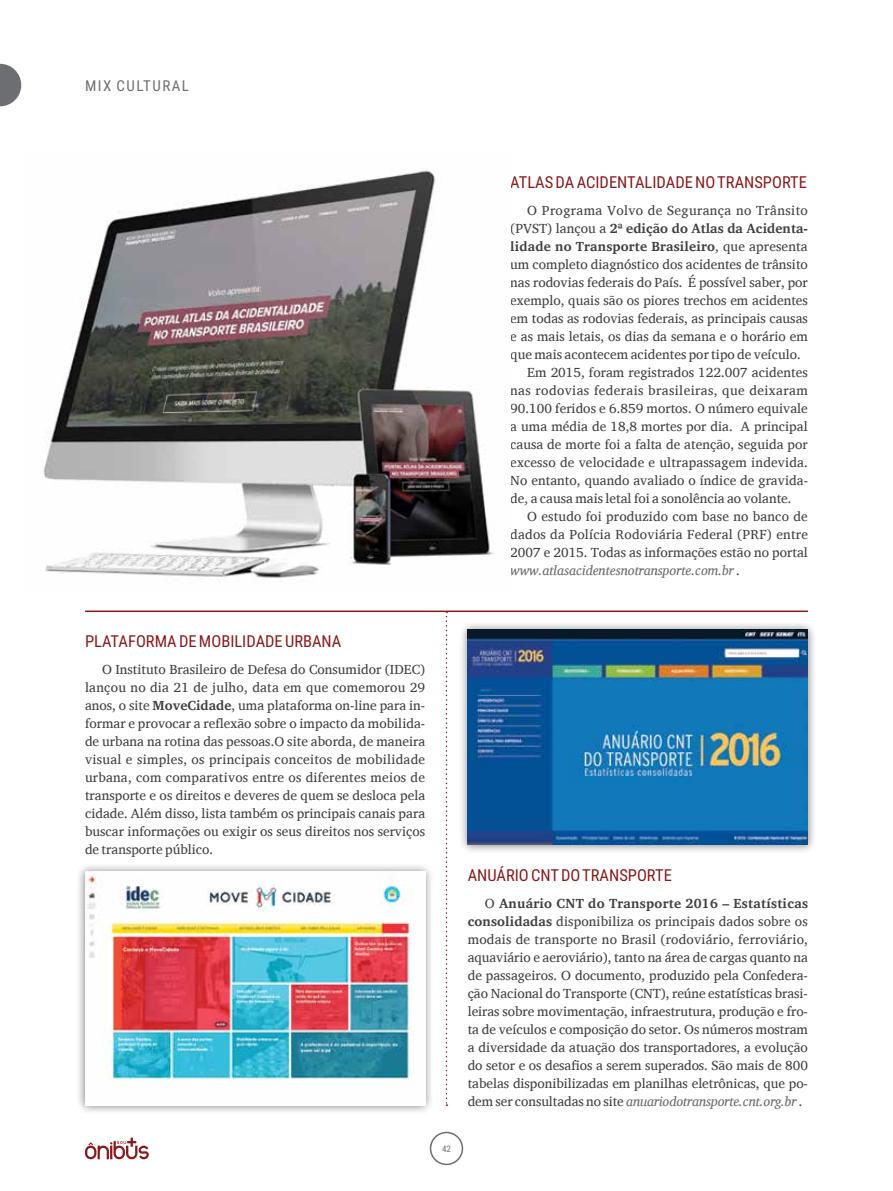
<style>
.page{position:relative;width:893px;height:1191px;background:#fff}
.page>*{position:absolute;margin:0;border:0;box-sizing:border-box;transform-origin:0 0}
.t1{font:16.5px "Roboto Condensed";color:#891a1c}
.t2{font:15px "Roboto Condensed";color:#6d6e71}
.t3{font:13.5px/18px "Charis SIL";color:#414042;text-align:justify}
.t4{font:700 13.5px "Charis SIL";letter-spacing:.01em;color:#414042}
.t5{font:13.5px "Charis SIL";letter-spacing:.03em;color:#414042}
.t6{font:italic 13.5px "Charis SIL";color:#6d6e71}
.t7{font:13.5px "Charis SIL";letter-spacing:.025em;color:#414042}
.t8{font:9px "Roboto Condensed";color:#6d6e71}
.s1{font-weight:400}
.s2{font-style:normal;color:#414042}
.s3{font-weight:700}
.s4{font-style:italic;color:#6d6e71}
</style>
<div class="page">
<svg style="left:446px;top:612px;width:1px;height:494px"></svg>
<hr style="left:85px;top:610px;width:723px;height:2px;background:#891a1c">
<img style="left:43px;top:170px;width:451px;height:413px">
<div style="left:76px;top:863px;width:359px;height:252px;background:#000;opacity:.5"></div>
<div style="left:85px;top:872px;width:340px;height:234px;background:#fff"></div>
<img style="left:85px;top:872px;width:328px;height:208px">
<div style="left:459px;top:620px;width:358px;height:234px;background:#000;opacity:.5"></div>
<img style="left:468px;top:629px;width:340px;height:216px">
<svg style="left:0;top:64px;width:21px;height:42px"></svg>
<svg style="left:85px;top:1137px;width:64px;height:22px"></svg>
<div style="left:430px;top:1131px;width:33px;height:34px;border:2px solid #6d6e71;border-radius:50%"></div>
<p class="t2" style="left:85px;top:75px;width:42px">MIX CULTURAL</p>
<p class="t1" style="left:510px;top:171px;width:18px">ATLAS</p>
<p class="t1" style="left:556px;top:171px;width:40px">DA ACIDENTALIDADE</p>
<p class="t1" style="left:695px;top:171px;width:41px">NO TRANSPORTE</p>
<p class="t7" style="left:527px;top:203px;width:282px">O Programa Volvo de Segurança no Trânsito</p>
<p class="t4" style="left:510px;top:221px;width:299px"><span class="s1">(PVST) lançou a</span> 2ª edição do Atlas da Acidenta-</p>
<p class="t4" style="left:510px;top:239px;width:299px">lidade no Transporte Brasileiro<span class="s1">, que apresenta</span></p>
<p class="t3" style="left:510px;top:255px;width:299px">um completo diagnóstico dos acidentes de trânsito</p>
<p class="t3" style="left:510px;top:273px;width:299px">nas rodovias federais do País. É possível saber, por</p>
<p class="t3" style="left:510px;top:291px;width:299px">exemplo, quais são os piores trechos em acidentes</p>
<p class="t3" style="left:510px;top:309px;width:299px">em todas as rodovias federais, as principais causas</p>
<p class="t3" style="left:510px;top:327px;width:299px">e as mais letais, os dias da semana e o horário em</p>
<p class="t3" style="left:510px;top:345px;width:292px">que mais acontecem acidentes por tipo de veículo.</p>
<p class="t3" style="left:527px;top:363px;width:282px">Em 2015, foram registrados 122.007 acidentes</p>
<p class="t5" style="left:510px;top:382px;width:299px">nas rodovias federais brasileiras, que deixaram</p>
<p class="t3" style="left:510px;top:399px;width:299px">90.100 feridos e 6.859 mortos. O número equivale</p>
<p class="t3" style="left:510px;top:417px;width:299px">a uma média de 18,8 mortes por dia. A principal</p>
<p class="t3" style="left:510px;top:435px;width:299px">causa de morte foi a falta de atenção, seguida por</p>
<p class="t3" style="left:510px;top:453px;width:299px">excesso de velocidade e ultrapassagem indevida.</p>
<p class="t3" style="left:510px;top:471px;width:299px">No entanto, quando avaliado o índice de gravida-</p>
<p class="t3" style="left:510px;top:489px;width:283px">de, a causa mais letal foi a sonolência ao volante.</p>
<p class="t3" style="left:527px;top:507px;width:282px">O estudo foi produzido com base no banco de</p>
<p class="t3" style="left:510px;top:525px;width:299px">dados da Polícia Rodoviária Federal (PRF) entre</p>
<p class="t3" style="left:510px;top:543px;width:299px">2007 e 2015. Todas as informações estão no portal</p>
<p class="t6" style="left:510px;top:562px;width:231px">www.atlasacidentesnotransporte.com.br <span class="s2">.</span></p>
<p class="t1" style="left:85px;top:630px;width:19px">PLATA</p>
<p class="t1" style="left:128px;top:630px;width:19px">FORMA</p>
<p class="t1" style="left:179px;top:630px;width:42px">DE MOBILIDADE</p>
<p class="t1" style="left:285px;top:630px;width:20px">URBANA</p>
<p class="t3" style="left:85px;top:660px;width:342px;text-indent:17px">O Instituto Brasileiro de Defesa do Consumidor (IDEC) lançou no dia 21 de julho, data em que comemorou 29 anos, o site <span class="s3">MoveCidade</span>, uma plataforma on-line para in&shy;formar e provocar a reflexão sobre o impacto da mobilida&shy;de urbana na rotina das pessoas.O site aborda, de maneira visual e simples, os principais conceitos de mobilidade urbana, com comparativos entre os diferentes meios de transporte e os direitos e deveres de quem se desloca pela cidade. Além disso, lista também os principais canais para buscar informações ou exigir os seus direitos nos serviços de transporte público.</p>
<p class="t8" style="left:442px;top:1142px;width:10px">42</p>
<p class="t1" style="left:468px;top:864px;width:19px">ANUÁRIO</p>
<p class="t1" style="left:531px;top:864px;width:70px">CNT DO TRANSPORTE</p>
<p class="t3" style="left:468px;top:894px;width:342px;text-indent:17px">O <span class="s3">Anuário CNT do Transporte 2016 – Estatísticas consolidadas</span> disponibiliza os principais dados sobre os modais de transporte no Brasil (rodoviário, ferroviário, aquaviário e aeroviário), tanto na área de cargas quanto na de passageiros. O documento, produzido pela Confedera&shy;ção Nacional do Transporte (CNT), reúne estatísticas brasi&shy;leiras sobre movimentação, infraestrutura, produção e fro&shy;ta de veículos e composição do setor. Os números mostram a diversidade da atuação dos transportadores, a evolução do setor e os desafios a serem superados. São mais de 800 tabelas disponibilizadas em planilhas eletrônicas, que po&shy;dem ser consultadas no site <span class="s4">anuariodotransporte.cnt.org.br</span> .</p>
</div>
